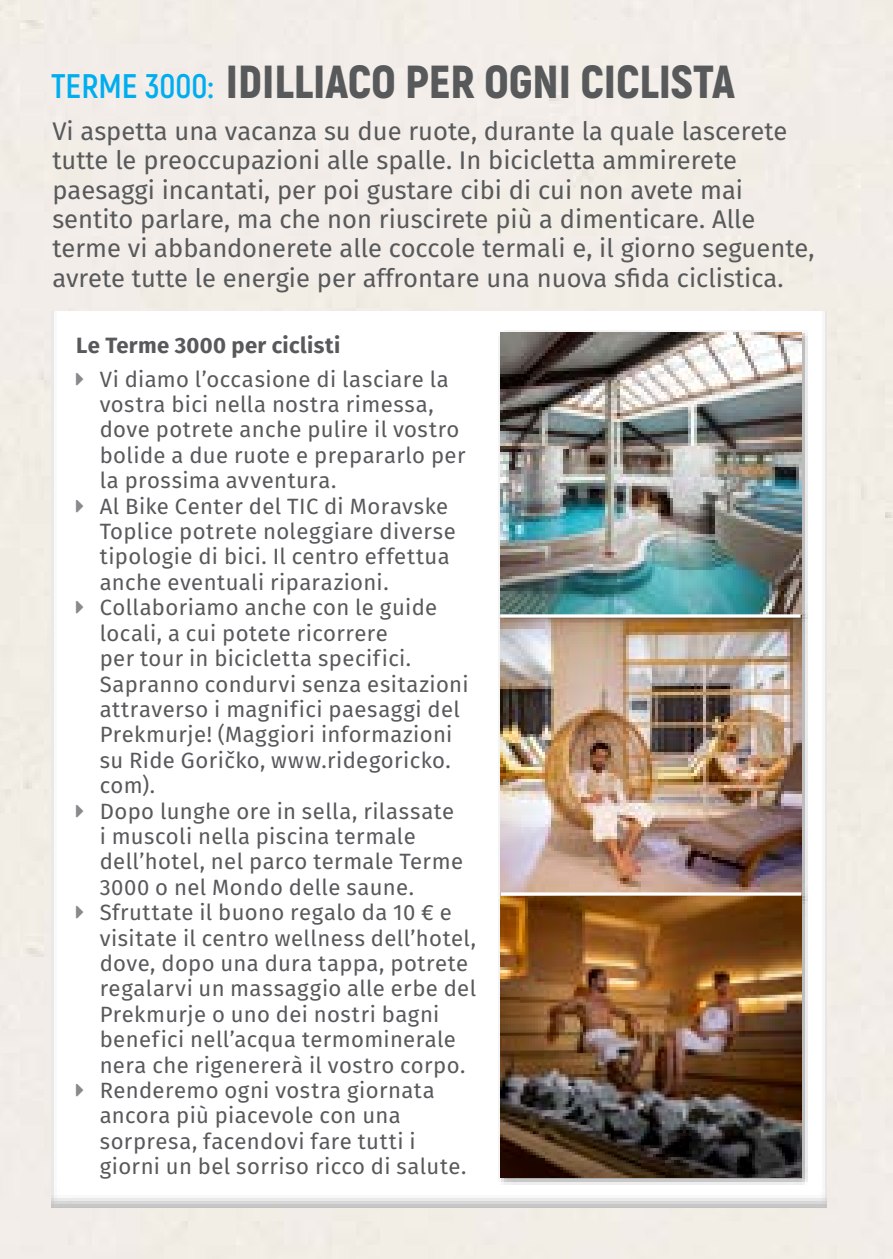
<style>
.page{position:relative;width:893px;height:1259px;background:#fff}
.page>*{position:absolute;margin:0;border:0;box-sizing:border-box;transform-origin:0 0}
.t1{font:900 46.2px "Akrobat";color:#58595b}
.t2{font:25.5px/29.4px "Fira Sans";color:#58595b}
.t3{font:22.2px/25.5px "Fira Sans";letter-spacing:.015em;color:#58595b}
.t4{font:700 22.2px "Fira Sans";letter-spacing:.02em;color:#58595b}
.s1{font-weight:700;font-size:34.2px;color:#00aeef}
</style>
<div class="page">
<div style="left:24px;top:288px;width:828px;height:921px;background:#000;opacity:.25"></div>
<div style="left:499px;top:612px;width:309px;height:291px;background:#000;opacity:.35"></div>
<img style="left:501px;top:621px;width:300px;height:271px">
<div style="left:499px;top:893px;width:309px;height:291px;background:#000;opacity:.35"></div>
<div style="left:499px;top:330px;width:309px;height:291px;background:#000;opacity:.35"></div>
<hr style="left:500px;top:614px;width:300px;height:3px;background:#fff">
<hr style="left:501px;top:892px;width:300px;height:3px;background:#fff">
<svg style="left:76px;top:372px;width:7px;height:13px"></svg>
<svg style="left:76px;top:499px;width:7px;height:13px"></svg>
<svg style="left:76px;top:601px;width:7px;height:13px"></svg>
<svg style="left:76px;top:804px;width:7px;height:13px"></svg>
<svg style="left:76px;top:906px;width:7px;height:12px"></svg>
<svg style="left:76px;top:1083px;width:7px;height:13px"></svg>
<h1 class="t1" style="left:51px;top:52px;width:685px"><span class="s1">TERME 3000:</span> IDILLIACO PER OGNI CICLISTA</h1>
<p class="t2" style="left:52px;top:118px;width:764px">Vi aspetta una vacanza su due ruote, durante la quale lascerete tutte le preoccupazioni alle spalle. In bicicletta ammirerete paesaggi incantati, per poi gustare cibi di cui non avete mai sentito parlare, ma che non riuscirete più a dimenticare. Alle terme vi abbandonerete alle coccole termali e, il giorno seguente, avrete tutte le energie per affrontare una nuova sfida ciclistica.</p>
<p class="t4" style="left:76px;top:330px;width:266px">Le Terme 3000 per ciclisti</p>
<p class="t3" style="left:100px;top:368px;width:378px">Vi diamo l’occasione di lasciare la vostra bici nella nostra rimessa, dove potrete anche pulire il vostro bolide a due ruote e prepararlo per la prossima avventura.<br>Al Bike Center del TIC di Moravske Toplice potrete noleggiare diverse tipologie di bici. Il centro effettua anche eventuali riparazioni.<br>Collaboriamo anche con le guide locali, a cui potete ricorrere<br>per tour in bicicletta specifici.<br>Sapranno condurvi senza esitazioni attraverso i magnifici paesaggi del Prekmurje! (Maggiori informazioni su Ride Goričko, www.ridegoricko. com).<br>Dopo lunghe ore in sella, rilassate<br>i muscoli nella piscina termale dell’hotel, nel parco termale Terme 3000 o nel Mondo delle saune.<br>Sfruttate il buono regalo da 10 € e visitate il centro wellness dell’hotel, dove, dopo una dura tappa, potrete regalarvi un massaggio alle erbe del Prekmurje o uno dei nostri bagni benefici nell’acqua termominerale nera che rigenererà il vostro corpo.<br>Renderemo ogni vostra giornata ancora più piacevole con una sorpresa, facendovi fare tutti i giorni un bel sorriso ricco di salute.</p>
</div>
